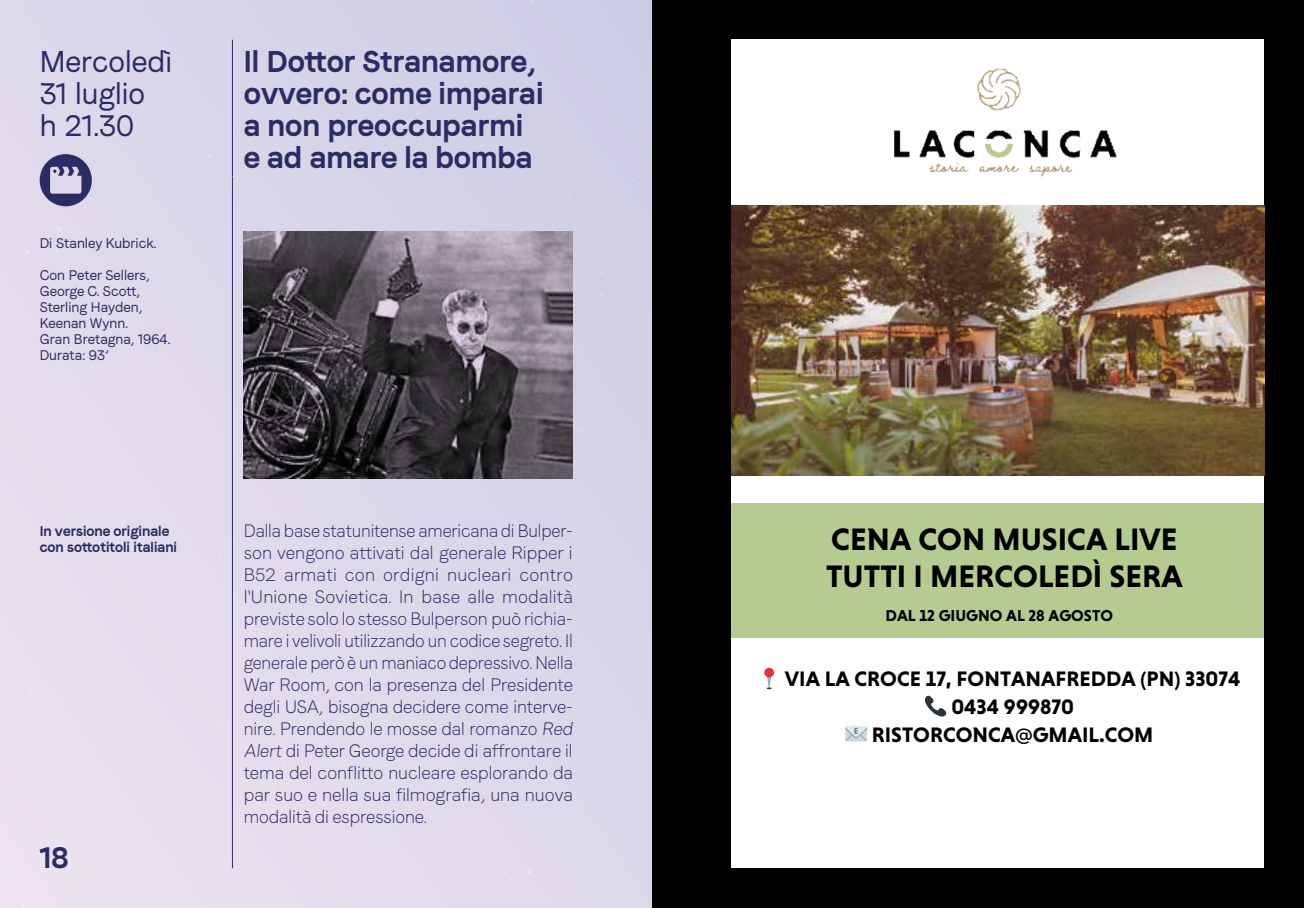
<style>
.page{position:relative;width:1304px;height:908px;background:#fff}
.page>*{position:absolute;margin:0;border:0;box-sizing:border-box;transform-origin:0 0}
.t1{font:31.6px/36.8px "Niveau Grotesk Bold Small Caps";color:#000}
.t2{font:30px/32px "Faro Bold Lucky";color:#2b2c63}
.t3{font:30px/32px "Faro Regular Lucky";color:#2b2c63}
.t4{font:21.4px/27.6px "Niveau Grotesk Bold Small Caps";color:#000;text-align:center}
.t5{font:18px/22px "Faro Light Lucky";letter-spacing:-.005em;color:#2b2c63}
.t6{font:16px "Niveau Grotesk Bold Small Caps";color:#000}
.t7{font:14px/16px "Faro Regular Lucky";color:#2b2c63}
.t8{font:14px/16px "Faro Bold Lucky";color:#2b2c63}
</style>
<div class="page">
<svg style="left:0;top:0;width:652px;height:907px;background:#ddd7ea"></svg>
<div style="left:652px;top:0;width:652px;height:907px;background:#000"></div>
<img style="left:244px;top:231px;width:329px;height:247px">
<div style="left:731px;top:40px;width:533px;height:827px;background:#fff"></div>
<img style="left:894px;top:68px;width:223px;height:109px">
<div style="left:732px;top:503px;width:532px;height:135px;background:#b5cb90"></div>
<img style="left:732px;top:205px;width:532px;height:270px">
<svg style="left:764px;top:667px;width:10px;height:21px"></svg>
<svg style="left:925px;top:695px;width:21px;height:21px"></svg>
<svg style="left:845px;top:726px;width:22px;height:15px"></svg>
<svg style="left:40px;top:154px;width:52px;height:52px;background:#817ea4"></svg>
<h2 class="t3" style="left:40px;top:44px;width:134px">Mercoledì<br>31 luglio<br>h 21.30</h2>
<p class="t7" style="left:40px;top:234px;width:118px">Di Stanley Kubrick.</p>
<p class="t7" style="left:40px;top:266px;width:132px">Con Peter Sellers,<br>George C. Scott,<br>Sterling Hayden,<br>Keenan Wynn.<br>Gran Bretagna, 1964.<br>Durata: 93’</p>
<h2 class="t2" style="left:244px;top:43px;width:301px">Il Dottor Stranamore, ovvero: come imparai a non preoccuparmi e ad amare la bomba</h2>
<p class="t8" style="left:40px;top:522px;width:139px">In versione originale con sottotitoli italiani</p>
<p class="t5" style="left:244px;top:519px;width:333px">Dalla base statunitense americana di Bulper&shy;son vengono attivati dal generale Ripper i B52 armati con ordigni nucleari contro l'Unione Sovietica. In base alle modalità previste solo lo stesso Bulperson può richia&shy;mare i velivoli utilizzando un codice segreto. Il generale però è un maniaco depressivo. Nella War Room, con la presenza del Presidente degli USA, bisogna decidere come interve&shy;nire. Prendendo le mosse dal romanzo Red Alert di Peter George decide di affrontare il tema del conflitto nucleare esplorando da par suo e nella sua filmografia, una nuova modalità di espressione.</p>
<h2 class="t2" style="left:40px;top:839px;width:30px">18</h2>
<h1 class="t1" style="left:826px;top:520px;width:358px">CENA CON MUSICA LIVE<br>TUTTI I MERCOLEDÌ SERA</h1>
<p class="t6" style="left:886px;top:606px;width:229px">DAL 12 GIUGNO AL 28 AGOSTO</p>
<p class="t4" style="left:785px;top:664px;width:457px">VIA LA CROCE 17, FONTANAFREDDA (PN) 33074<br>0434 999870<br>RISTORCONCA@GMAIL.COM</p>
</div>
